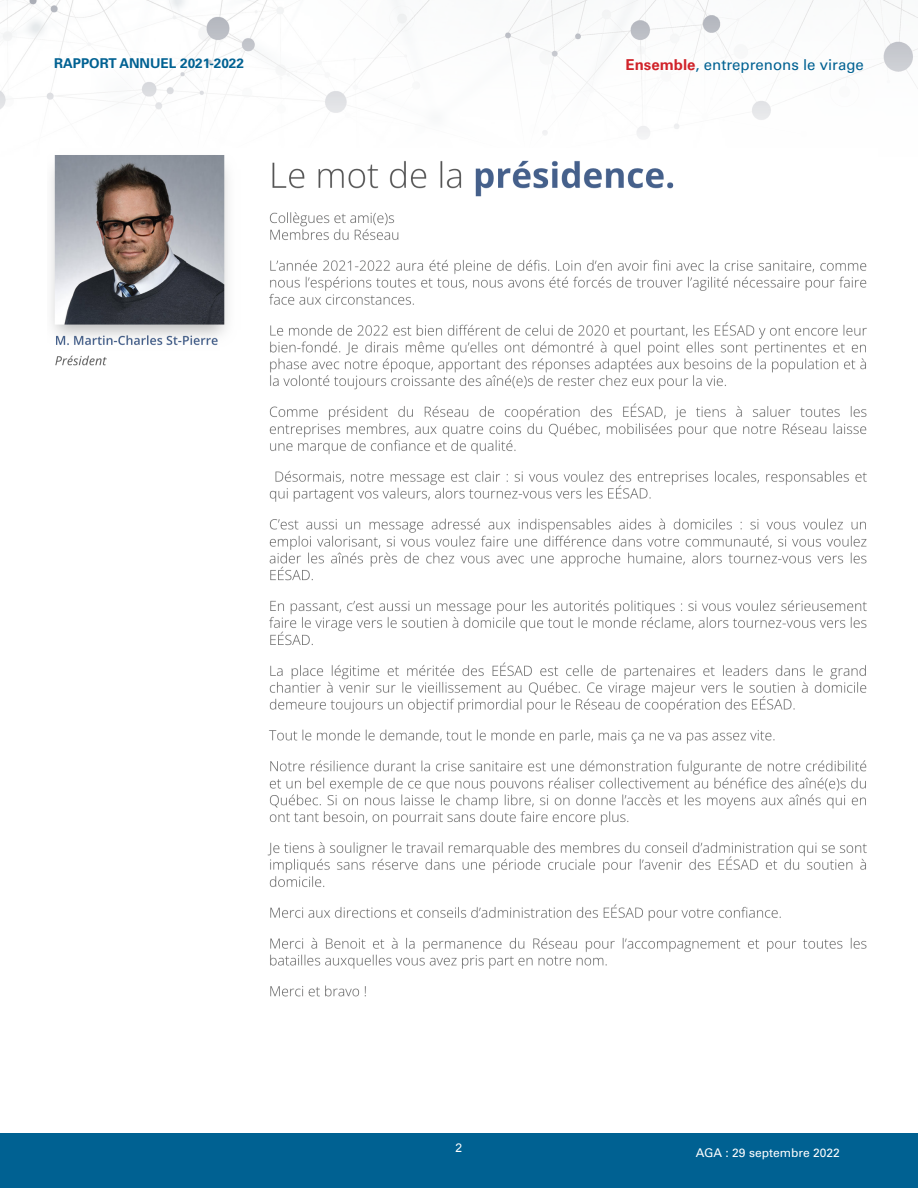
<style>
.page{position:relative;width:918px;height:1188px;background:#fff}
.page>*{position:absolute;margin:0;border:0;box-sizing:border-box;transform-origin:0 0}
.t1{font:15px "Univers";color:#006192}
.t2{font:700 13.5px "Univers";color:#006192}
.t3{font:12px "Univers";color:#fff}
.t4{font:12px "Arial";color:#fff}
.s1{font-weight:700;color:#d1232a}
</style>
<div class="page">
<img style="left:0;top:0;width:918px;height:139px">
<div style="left:0;top:1133px;width:918px;height:55px;background:#006192"></div>
<img style="left:51px;top:155px;width:816px;height:842px">
<p class="t2" style="left:54px;top:56px;width:191px">RAPPORT ANNUEL 2021-2022</p>
<p class="t1" style="left:626px;top:55px;width:240px"><span class="s1">Ensemble</span>, entreprenons le virage</p>
<p class="t4" style="left:456px;top:1140px;width:8px">2</p>
<p class="t3" style="left:696px;top:1146px;width:145px">AGA : 29 septembre 2022</p>
</div>
